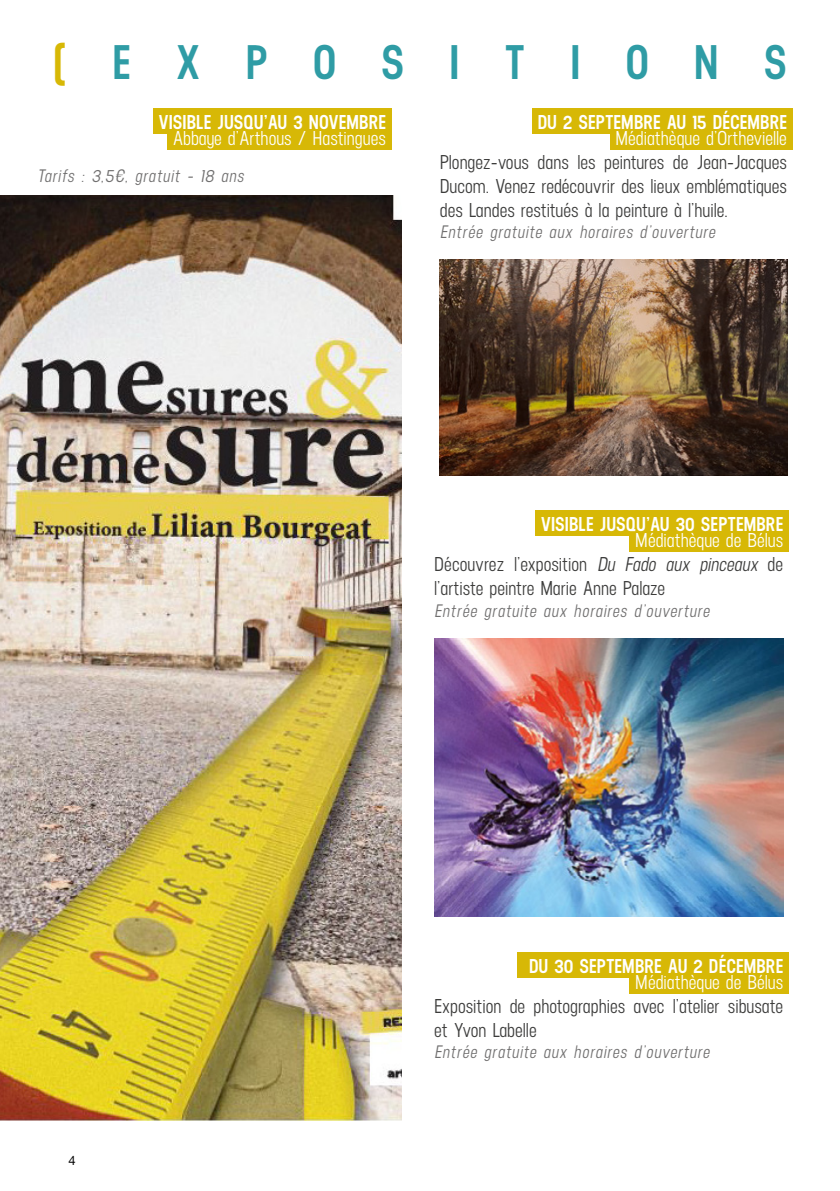
<style>
.page{position:relative;width:840px;height:1191px;background:#fff}
.page>*{position:absolute;margin:0;border:0;box-sizing:border-box;transform-origin:0 0}
.t1{font:600 48.4px "Neusa";letter-spacing:.93em;color:#2f9ca5}
.t2{font:500 20px/24px "Neusa";color:#3c3c3b;text-align:justify}
.t3{font:600 20px "Neusa";letter-spacing:.01em;color:#fff}
.t4{font:500 20px "Neusa";color:#fff}
.t5{font:italic 500 18px "Neusa";color:#706f6f}
.t6{font:13px "Helvetica Neue";color:#000}
.s1{color:#d7b806}
.s2{color:#fff}
.s3{font-style:italic}
</style>
<div class="page">
<img style="left:439px;top:260px;width:347px;height:215px">
<div style="left:534px;top:510px;width:254px;height:26px;background:#d7b806"></div>
<div style="left:629px;top:526px;width:159px;height:26px;background:#d7b806"></div>
<img style="left:0;top:196px;width:401px;height:924px">
<img style="left:434px;top:638px;width:348px;height:278px">
<div style="left:531px;top:108px;width:261px;height:26px;background:#d7b806"></div>
<div style="left:609px;top:124px;width:183px;height:26px;background:#d7b806"></div>
<div style="left:517px;top:952px;width:271px;height:25px;background:#d7b806"></div>
<div style="left:629px;top:968px;width:159px;height:25px;background:#d7b806"></div>
<hr style="left:839px;top:747px;width:1px;height:299px;background:#d7b806">
<div style="left:153px;top:108px;width:238px;height:26px;background:#d7b806"></div>
<div style="left:167px;top:124px;width:224px;height:26px;background:#d7b806"></div>
<h1 class="t1" style="left:53px;top:30px;width:734px"><span class="s1">(</span>EXPOSITIONS</h1>
<p class="t3" style="left:158px;top:108px;width:229px">VISIBLE JUSQU’AU 3 NOVEMBRE</p>
<p class="t4" style="left:173px;top:126px;width:214px">Abbaye d’Arthous / Hastingues</p>
<p class="t5" style="left:37px;top:165px;width:212px">Tarifs : 3,5€, gratuit - 18 ans</p>
<p class="t3" style="left:537px;top:108px;width:250px">DU 2 SEPTEMBRE AU 15 DÉCEMBRE</p>
<p class="t4" style="left:615px;top:126px;width:173px">Médiathèque d’Orthevielle</p>
<p class="t2" style="left:439px;top:149px;width:348px">Plongez-vous dans les peintures de Jean-Jacques Ducom. Venez redécouvrir des lieux emblématiques des Landes restitués à la peinture à l’huile.</p>
<p class="t5" style="left:439px;top:221px;width:280px">Entrée gratuite aux horaires d’ouverture</p>
<p class="t3" style="left:540px;top:511px;width:244px">VISIBLE JUSQU’AU 30 SEPTEMBRE</p>
<p class="t2" style="left:434px;top:527px;width:350px;text-indent:201px"><span class="s2">Médiathèque de Bélus </span>Découvrez l’exposition <span class="s3">Du Fado aux pinceaux</span> de l’artiste peintre Marie Anne Palaze</p>
<p class="t5" style="left:434px;top:599px;width:280px">Entrée gratuite aux horaires d’ouverture</p>
<p class="t6" style="left:68px;top:1150px;width:9px">4</p>
<p class="t3" style="left:528px;top:952px;width:255px">DU 30 SEPTEMBRE AU 2 DÉCEMBRE</p>
<p class="t4" style="left:635px;top:969px;width:149px">Médiathèque de Bélus</p>
<p class="t2" style="left:434px;top:993px;width:350px">Exposition de photographies avec l’atelier sibusate et Yvon Labelle</p>
<p class="t5" style="left:434px;top:1041px;width:280px">Entrée gratuite aux horaires d’ouverture</p>
</div>
